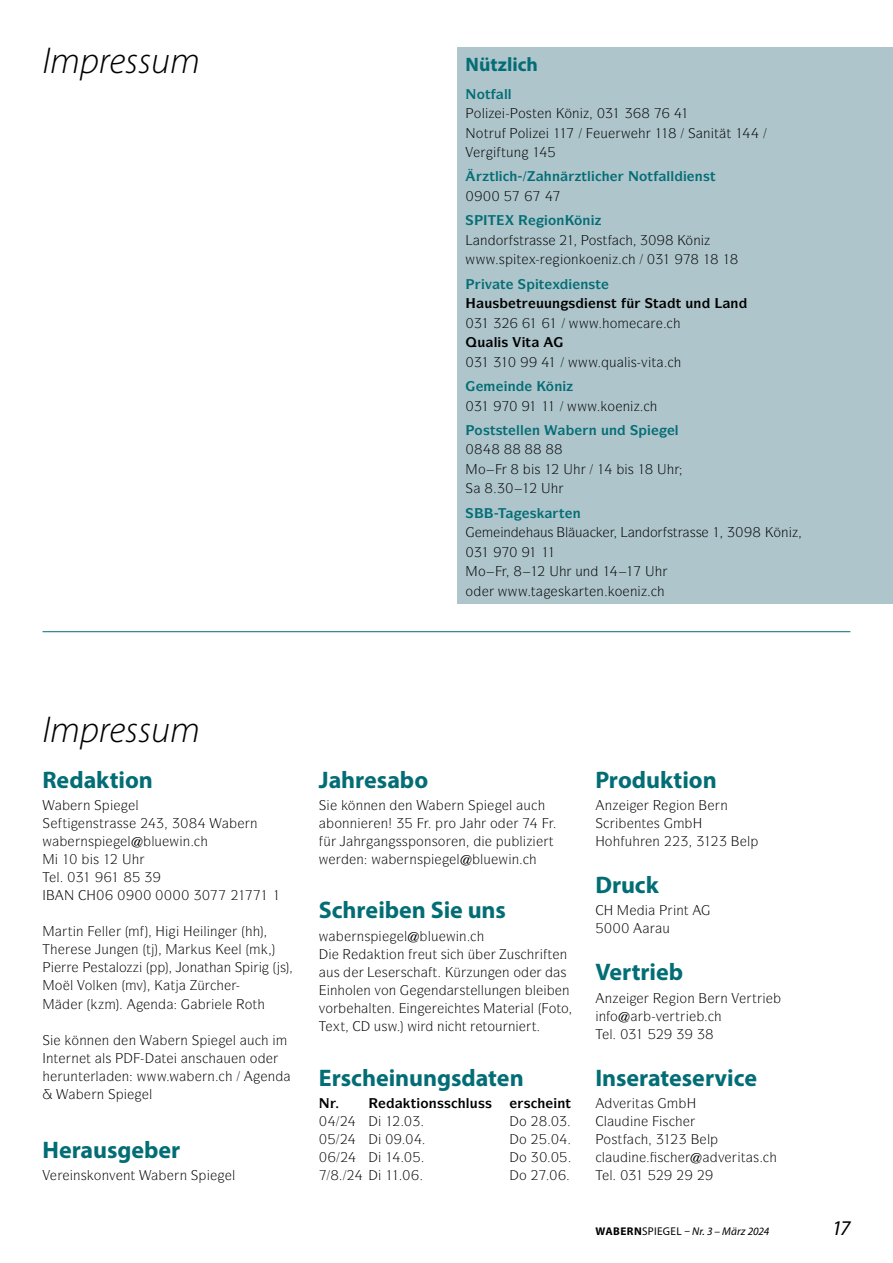
<style>
.page{position:relative;width:893px;height:1263px;background:#fff}
.page>*{position:absolute;margin:0;border:0;box-sizing:border-box;transform-origin:0 0}
.t1{font:italic 300 37.5px "Myriad Pro";color:#000}
.t2{font:700 24px "Myriad Pro";letter-spacing:-.005em;color:#036d75}
.t3{font:italic 21px "Myriad Pro";color:#000}
.t4{font:700 19.5px "Myriad Pro";color:#036d75}
.t5{font:13.5px "ITC Symbol Std";color:#000}
.t6{font:700 13.5px "ITC Symbol Std";color:#036d75}
.t7{font:700 13.5px "ITC Symbol Std";color:#000}
.t8{font:italic 11.25px "Myriad Pro";letter-spacing:.01em;color:#000}
.s1{font-weight:700;font-style:normal}
.s2{font-style:normal}
</style>
<div class="page">
<hr style="left:43px;top:631px;width:807px;height:1px;background:#036d75">
<div style="left:457px;top:48px;width:436px;height:556px;background:#aec5cb"></div>
<h1 class="t1" style="left:43px;top:38px;width:159px">Impressum</h1>
<h3 class="t4" style="left:466px;top:51px;width:74px">Nützlich</h3>
<p class="t6" style="left:477px;top:85px;width:37px">□▼ ●●</p>
<p class="t5" style="left:518px;top:105px;width:35px">□▲▼ ■</p>
<p class="t5" style="left:572px;top:105px;width:62px">■ ✓ ✓</p>
<p class="t5" style="left:476px;top:124px;width:54px">□▼ ◆ □●</p>
<p class="t5" style="left:703px;top:124px;width:58px">■▼ ▼ ✔✔</p>
<p class="t5" style="left:501px;top:144px;width:22px">▼◆■</p>
<p class="t6" style="left:552px;top:168px;width:40px">■ ▼●</p>
<p class="t6" style="left:639px;top:168px;width:37px">□▼ ●●</p>
<p class="t6" style="left:695px;top:168px;width:22px">■▲▼</p>
<p class="t6" style="left:583px;top:212px;width:10px">■</p>
<p class="t5" style="left:480px;top:232px;width:70px">■□▲▼ ▲▲</p>
<p class="t5" style="left:589px;top:232px;width:20px">□▲▼</p>
<p class="t5" style="left:693px;top:232px;width:9px">■</p>
<p class="t5" style="left:563px;top:251px;width:47px">□■□■</p>
<p class="t6" style="left:580px;top:275px;width:22px">■▲▼</p>
<p class="t7" style="left:466px;top:295px;width:111px">★◆▲ ▼ ◆◆■▲</p>
<p class="t7" style="left:596px;top:295px;width:40px">■▲▼ ✓</p>
<p class="t7" style="left:653px;top:295px;width:50px">▼ ▼ ◆■</p>
<p class="t7" style="left:731px;top:295px;width:10px">■</p>
<p class="t7" style="left:477px;top:333px;width:32px">◆●▲</p>
<p class="t5" style="left:601px;top:353px;width:57px">❑◆ ●▲❖▼</p>
<p class="t6" style="left:508px;top:377px;width:10px">■</p>
<p class="t6" style="left:554px;top:377px;width:10px">■</p>
<p class="t6" style="left:475px;top:421px;width:67px">□▲▼▲▼ ●● ■</p>
<p class="t6" style="left:589px;top:421px;width:30px">■ ◆■</p>
<p class="t6" style="left:675px;top:421px;width:5px">●</p>
<p class="t6" style="left:530px;top:504px;width:52px">▲ ▼■</p>
<p class="t5" style="left:503px;top:524px;width:81px">■ ◆▲ ●◆</p>
<p class="t5" style="left:635px;top:524px;width:68px">■□▲▼ ▲▲</p>
<p class="t5" style="left:781px;top:524px;width:9px">■</p>
<p class="t5" style="left:584px;top:582px;width:55px">▼■ □■</p>
<h1 class="t1" style="left:43px;top:707px;width:159px">Impressum</h1>
<h2 class="t2" style="left:43px;top:764px;width:112px">Redaktion</h2>
<p class="t5" style="left:83px;top:797px;width:9px">■</p>
<p class="t5" style="left:135px;top:797px;width:5px">●</p>
<p class="t5" style="left:62px;top:815px;width:68px">▼ ■▲▼ ▲▲</p>
<p class="t5" style="left:148px;top:815px;width:34px">✔✓ ✓</p>
<p class="t5" style="left:250px;top:815px;width:9px">■</p>
<p class="t5" style="left:128px;top:833px;width:36px">● ●◆</p>
<p class="t5" style="left:183px;top:833px;width:9px">■</p>
<p class="t5" style="left:156px;top:923px;width:63px">★ ★ ●■</p>
<p class="t5" style="left:78px;top:941px;width:74px">▲ ◆■ ■ ▼</p>
<p class="t5" style="left:239px;top:941px;width:5px">●</p>
<p class="t5" style="left:98px;top:959px;width:31px">▲▼ ●□</p>
<p class="t5" style="left:182px;top:959px;width:51px">□■▼ ■</p>
<p class="t5" style="left:55px;top:977px;width:64px">□● □● ■</p>
<p class="t5" style="left:151px;top:995px;width:9px">■</p>
<p class="t5" style="left:222px;top:995px;width:37px">● □▼</p>
<p class="t5" style="left:79px;top:1031px;width:32px">■■ ■</p>
<p class="t5" style="left:129px;top:1031px;width:9px">■</p>
<p class="t5" style="left:180px;top:1031px;width:9px">■</p>
<p class="t5" style="left:46px;top:1049px;width:67px">■▼ ■ ▼ ●▲</p>
<p class="t5" style="left:162px;top:1049px;width:42px">▼ ■▲</p>
<p class="t5" style="left:223px;top:1049px;width:36px">◆ ■ □</p>
<p class="t5" style="left:63px;top:1068px;width:37px">◆■▼ ●</p>
<p class="t5" style="left:122px;top:1068px;width:9px">■</p>
<p class="t5" style="left:208px;top:1068px;width:9px">■</p>
<p class="t5" style="left:268px;top:1068px;width:9px">■</p>
<p class="t5" style="left:97px;top:1086px;width:9px">■</p>
<p class="t5" style="left:149px;top:1086px;width:5px">●</p>
<h2 class="t2" style="left:43px;top:1134px;width:139px">Herausgeber</h2>
<p class="t5" style="left:73px;top:1167px;width:64px">■▲ □■❖ ■▼</p>
<p class="t5" style="left:180px;top:1167px;width:9px">■</p>
<p class="t5" style="left:232px;top:1167px;width:5px">●</p>
<h2 class="t2" style="left:319px;top:764px;width:111px">Jahresabo</h2>
<p class="t5" style="left:356px;top:797px;width:32px">■■ ■</p>
<p class="t5" style="left:405px;top:797px;width:9px">■</p>
<p class="t5" style="left:457px;top:797px;width:9px">■</p>
<p class="t5" style="left:334px;top:815px;width:24px">□■■</p>
<p class="t5" style="left:381px;top:833px;width:87px">■ ▲▲ □■▲□ ■</p>
<p class="t5" style="left:357px;top:851px;width:9px">■</p>
<p class="t5" style="left:457px;top:851px;width:36px">● ●◆</p>
<p class="t5" style="left:512px;top:851px;width:9px">■</p>
<h2 class="t2" style="left:319px;top:895px;width:189px">Schreiben Sie uns</h2>
<p class="t5" style="left:404px;top:928px;width:36px">● ●◆</p>
<p class="t5" style="left:459px;top:928px;width:9px">■</p>
<p class="t5" style="left:381px;top:946px;width:25px">▼□■</p>
<p class="t5" style="left:425px;top:946px;width:23px">◆▼ ▲</p>
<p class="t5" style="left:468px;top:946px;width:54px">✓ ◆▲</p>
<p class="t5" style="left:433px;top:964px;width:90px">▼ ✓◆■ ■ □</p>
<p class="t5" style="left:330px;top:982px;width:68px">■ □● ■ ❖□■</p>
<p class="t5" style="left:431px;top:982px;width:106px">■ ▲▼ ●●◆■ ■ ●</p>
<p class="t5" style="left:562px;top:982px;width:9px">■</p>
<p class="t5" style="left:369px;top:1000px;width:24px">●▼ ■</p>
<p class="t5" style="left:410px;top:1000px;width:9px">■</p>
<p class="t5" style="left:503px;top:1000px;width:68px">▼ ● □▼□</p>
<p class="t5" style="left:340px;top:1018px;width:49px">▼ ◆▲</p>
<p class="t5" style="left:437px;top:1018px;width:101px">■ ▼ ▼□◆■ ▼</p>
<h2 class="t2" style="left:319px;top:1062px;width:206px">Erscheinungsdaten</h2>
<p class="t7" style="left:411px;top:1094px;width:82px">▼ □■▲▲ ●◆▲▲</p>
<p class="t7" style="left:524px;top:1094px;width:49px">▲ ■▼</p>
<h2 class="t2" style="left:595px;top:764px;width:123px">Produktion</h2>
<p class="t5" style="left:605px;top:797px;width:9px">■</p>
<p class="t5" style="left:720px;top:797px;width:9px">■</p>
<p class="t5" style="left:634px;top:815px;width:27px">■▼ ▲</p>
<p class="t5" style="left:595px;top:833px;width:39px">★□ ◆</p>
<p class="t5" style="left:653px;top:833px;width:76px">■ ✓ ✓ ✓</p>
<p class="t5" style="left:747px;top:833px;width:5px">●</p>
<h2 class="t2" style="left:595px;top:869px;width:65px">Druck</h2>
<h2 class="t2" style="left:595px;top:956px;width:89px">Vertrieb</h2>
<p class="t5" style="left:605px;top:989px;width:9px">■</p>
<h2 class="t2" style="left:595px;top:1062px;width:163px">Inserateservice</h2>
<p class="t5" style="left:613px;top:1095px;width:43px">❖ ▼▲</p>
<p class="t5" style="left:604px;top:1113px;width:39px">●◆ ■</p>
<p class="t5" style="left:603px;top:1131px;width:20px">□▲▼</p>
<p class="t5" style="left:707px;top:1131px;width:5px">●</p>
<p class="t5" style="left:602px;top:1149px;width:39px">●◆ ■</p>
<p class="t5" style="left:718px;top:1149px;width:43px">❖ ▼▲</p>
<p class="t8" style="left:595px;top:1225px;width:175px"><span class="s1">WABERN</span><span class="s2">SPIEGEL –</span> Nr. 3 – März 2024</p>
<h3 class="t3" style="left:832px;top:1215px;width:20px">17</h3>
</div>
